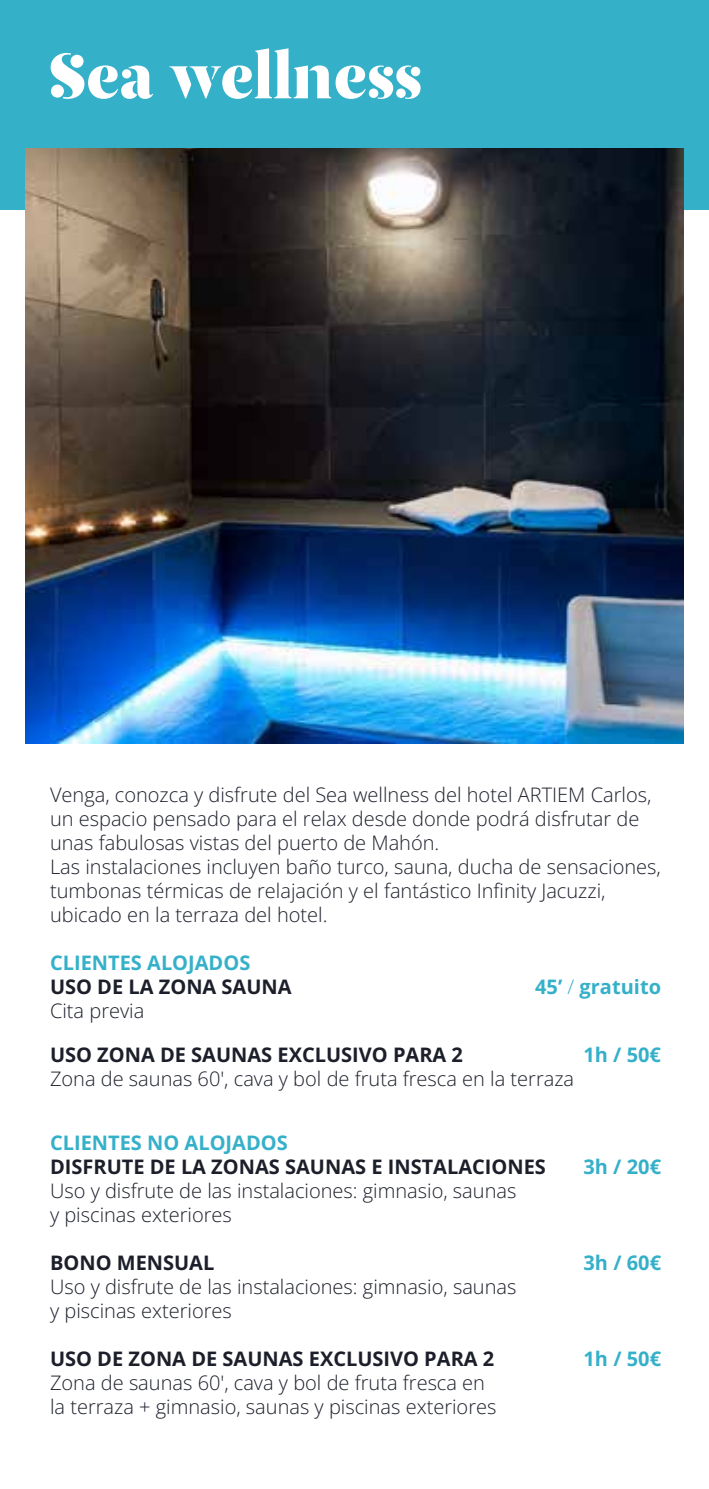
<style>
.page{position:relative;width:709px;height:1489px;background:#fff}
.page>*{position:absolute;margin:0;border:0;box-sizing:border-box;transform-origin:0 0}
.t1{font:71px "Artiem";color:#fff}
.t2{font:300 20px/24px "Open Sans";color:#1c1f2a}
.t3{font:700 20px "Open Sans";color:#1c1f2a}
.t4{font:700 20px "Open Sans";color:#35b0c9}
.s1{font-weight:300}
</style>
<div class="page">
<div style="left:0;top:0;width:709px;height:209px;background:#35b0c9"></div>
<img style="left:25px;top:148px;width:659px;height:596px">
<h1 class="t1" style="left:48px;top:39px;width:375px">Sea wellness</h1>
<p class="t2" style="left:50px;top:782px;width:612px">Venga, conozca y disfrute del Sea wellness del hotel ARTIEM Carlos, un espacio pensado para el relax desde donde podrá disfrutar de unas fabulosas vistas del puerto de Mahón.<br>Las instalaciones incluyen baño turco, sauna, ducha de sensaciones, tumbonas térmicas de relajación y el fantástico Infinity Jacuzzi, ubicado en la terraza del hotel.</p>
<p class="t4" style="left:50px;top:948px;width:202px">CLIENTES ALOJADOS</p>
<p class="t3" style="left:50px;top:972px;width:243px">USO DE LA ZONA SAUNA</p>
<p class="t4" style="left:535px;top:972px;width:127px">45’ <span class="s1">/</span> gratuito</p>
<p class="t2" style="left:50px;top:998px;width:96px">Cita previa</p>
<p class="t3" style="left:50px;top:1040px;width:414px">USO ZONA DE SAUNAS EXCLUSIVO PARA 2</p>
<p class="t4" style="left:583px;top:1040px;width:79px">1h / 50€</p>
<p class="t2" style="left:50px;top:1066px;width:526px">Zona de saunas 60', cava y bol de fruta fresca en la terraza</p>
<p class="t4" style="left:50px;top:1128px;width:239px">CLIENTES NO ALOJADOS</p>
<p class="t3" style="left:50px;top:1152px;width:497px">DISFRUTE DE LA ZONAS SAUNAS E INSTALACIONES</p>
<p class="t4" style="left:583px;top:1152px;width:79px">3h / 20€</p>
<p class="t2" style="left:50px;top:1178px;width:468px">Uso y disfrute de las instalaciones: gimnasio, saunas y piscinas exteriores</p>
<p class="t3" style="left:50px;top:1248px;width:166px">BONO MENSUAL</p>
<p class="t4" style="left:583px;top:1248px;width:79px">3h / 60€</p>
<p class="t2" style="left:50px;top:1274px;width:468px">Uso y disfrute de las instalaciones: gimnasio, saunas y piscinas exteriores</p>
<p class="t3" style="left:50px;top:1344px;width:446px">USO DE ZONA DE SAUNAS EXCLUSIVO PARA 2</p>
<p class="t4" style="left:583px;top:1344px;width:79px">1h / 50€</p>
<p class="t2" style="left:50px;top:1370px;width:448px">Zona de saunas 60', cava y bol de fruta fresca en la terraza + gimnasio, saunas y piscinas exteriores</p>
</div>
